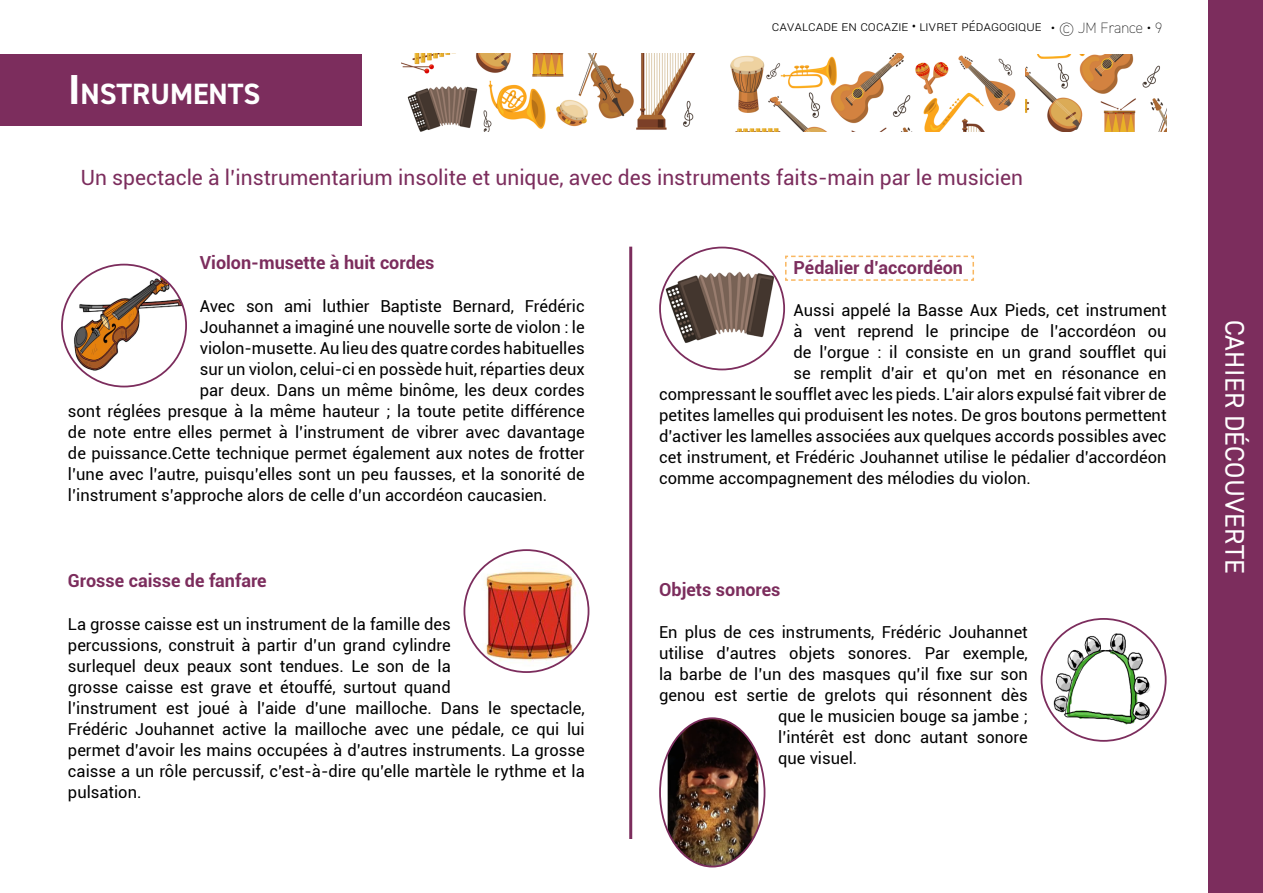
<style>
.page{position:relative;width:1263px;height:893px;background:#fff}
.page>*{position:absolute;margin:0;border:0;box-sizing:border-box;transform-origin:0 0}
.t1{font:700 29.4px "DIN2014";color:#fff}
.t2{font:27px "DIN2014";letter-spacing:.01em;color:#fff}
.t3{font:21px "Roboto";color:#7c2d5d}
.t4{font:700 18px "Roboto";color:#7c2d5d}
.t5{font:16.5px/21px "Roboto";color:#000}
.t6{font:200 15px "DIN2014";color:#000}
.t7{font:300 13.5px "Roboto";color:#000}
.s1{font-size:42px}
.s2{font-weight:400}
</style>
<div class="page">
<hr style="left:629px;top:247px;width:3px;height:592px;background:#7c2d5d">
<div style="left:1209px;top:0;width:54px;height:893px;background:#7c2d5d"></div>
<div style="left:0;top:54px;width:361px;height:71px;background:#7c2d5d"></div>
<img style="left:401px;top:54px;width:294px;height:78px">
<img style="left:730px;top:54px;width:436px;height:78px">
<svg style="left:785px;top:255px;width:189px;height:26px"></svg>
<img style="left:62px;top:265px;width:124px;height:122px">
<div style="left:61px;top:264px;width:126px;height:123px;border:2px solid #7c2d5d;border-radius:50%"></div>
<img style="left:466px;top:550px;width:122px;height:122px">
<img style="left:1041px;top:619px;width:125px;height:122px">
<div style="left:1041px;top:618px;width:125px;height:124px;border:2px solid #7c2d5d;border-radius:50%"></div>
<img style="left:660px;top:248px;width:124px;height:108px">
<div style="left:659px;top:247px;width:126px;height:123px;border:2px solid #7c2d5d;border-radius:50%"></div>
<img style="left:668px;top:720px;width:90px;height:147px">
<div style="left:659px;top:717px;width:106px;height:150px;border:2px solid #7c2d5d;border-radius:50%"></div>
<h1 class="t1" style="left:68px;top:75px;width:194px"><span class="s1">I</span> NSTRUMENTS</h1>
<p class="t7" style="left:772px;top:17px;width:270px">Cavalcade en cocazie • Livret pédagogiqUE</p>
<p class="t6" style="left:862px;top:19px;width:302px"><span class="s2">Titre spect •</span> Livret découverte • © JM France • 9</p>
<p class="t3" style="left:81px;top:163px;width:944px">Un spectacle à l’instrumentarium insolite et unique, avec des instruments faits-main par le musicien</p>
<p class="t4" style="left:200px;top:250px;width:236px">Violon-musette à huit cordes</p>
<p class="t5" style="left:200px;top:295px;width:386px">Avec son ami luthier Baptiste Bernard, Frédéric</p>
<p class="t5" style="left:200px;top:316px;width:386px">Jouhannet a imaginé une nouvelle sorte de violon : le</p>
<p class="t5" style="left:200px;top:337px;width:386px">violon-musette. Au lieu des quatre cordes habituelles</p>
<p class="t5" style="left:200px;top:358px;width:386px">sur un violon, celui-ci en possède huit, réparties deux</p>
<p class="t5" style="left:200px;top:379px;width:386px">par deux. Dans un même binôme, les deux cordes</p>
<p class="t5" style="left:68px;top:400px;width:518px">sont réglées presque à la même hauteur ; la toute petite différence</p>
<p class="t5" style="left:68px;top:421px;width:518px">de note entre elles permet à l’instrument de vibrer avec davantage</p>
<p class="t5" style="left:68px;top:442px;width:518px">de puissance.Cette technique permet également aux notes de frotter</p>
<p class="t5" style="left:68px;top:463px;width:518px">l’une avec l’autre, puisqu’elles sont un peu fausses, et la sonorité de</p>
<p class="t5" style="left:68px;top:484px;width:481px">l’instrument s’approche alors de celle d’un accordéon caucasien.</p>
<p class="t4" style="left:68px;top:568px;width:200px">Grosse caisse de fanfare</p>
<p class="t5" style="left:68px;top:613px;width:518px">La grosse caisse est un instrument de la famille des<br>percussions, construit à partir d’un grand cylindre<br>surlequel deux peaux sont tendues. Le son de la<br>grosse caisse est grave et étouffé, surtout quand<br>l’instrument est joué à l’aide d’une mailloche. Dans le spectacle, Frédéric Jouhannet active la mailloche avec une pédale, ce qui lui permet d’avoir les mains occupées à d’autres instruments. La grosse caisse a un rôle percussif, c’est-à-dire qu’elle martèle le rythme et la pulsation.</p>
<p class="t4" style="left:793px;top:254px;width:171px">Pédalier d’accordéon</p>
<p class="t5" style="left:793px;top:299px;width:374px">Aussi appelé la Basse Aux Pieds, cet instrument</p>
<p class="t5" style="left:793px;top:320px;width:374px">à vent reprend le principe de l’accordéon ou</p>
<p class="t5" style="left:793px;top:341px;width:374px">de l’orgue : il consiste en un grand soufflet qui</p>
<p class="t5" style="left:793px;top:362px;width:374px">se remplit d’air et qu’on met en résonance en</p>
<p class="t5" style="left:659px;top:383px;width:509px">compressant le soufflet avec les pieds. L’air alors expulsé fait vibrer de</p>
<p class="t5" style="left:659px;top:404px;width:509px">petites lamelles qui produisent les notes. De gros boutons permettent</p>
<p class="t5" style="left:659px;top:425px;width:509px">d’activer les lamelles associées aux quelques accords possibles avec</p>
<p class="t5" style="left:659px;top:446px;width:509px">cet instrument, et Frédéric Jouhannet utilise le pédalier d’accordéon</p>
<p class="t5" style="left:659px;top:467px;width:373px">comme accompagnement des mélodies du violon.</p>
<p class="t4" style="left:659px;top:577px;width:123px">Objets sonores</p>
<p class="t5" style="left:659px;top:621px;width:370px">En plus de ces instruments, Frédéric Jouhannet</p>
<p class="t5" style="left:659px;top:642px;width:370px">utilise d’autres objets sonores. Par exemple,</p>
<p class="t5" style="left:659px;top:663px;width:370px">la barbe de l’un des masques qu’il fixe sur son</p>
<p class="t5" style="left:659px;top:684px;width:370px">genou est sertie de grelots qui résonnent dès</p>
<p class="t5" style="left:778px;top:705px;width:251px">que le musicien bouge sa jambe ;</p>
<p class="t5" style="left:778px;top:726px;width:251px">l’intérêt est donc autant sonore</p>
<p class="t5" style="left:778px;top:747px;width:81px">que visuel.</p>
<h2 class="t2" style="left:1251px;top:320px;width:255px;rotate:90deg">CAHIER DÉCOUVERTE</h2>
</div>
